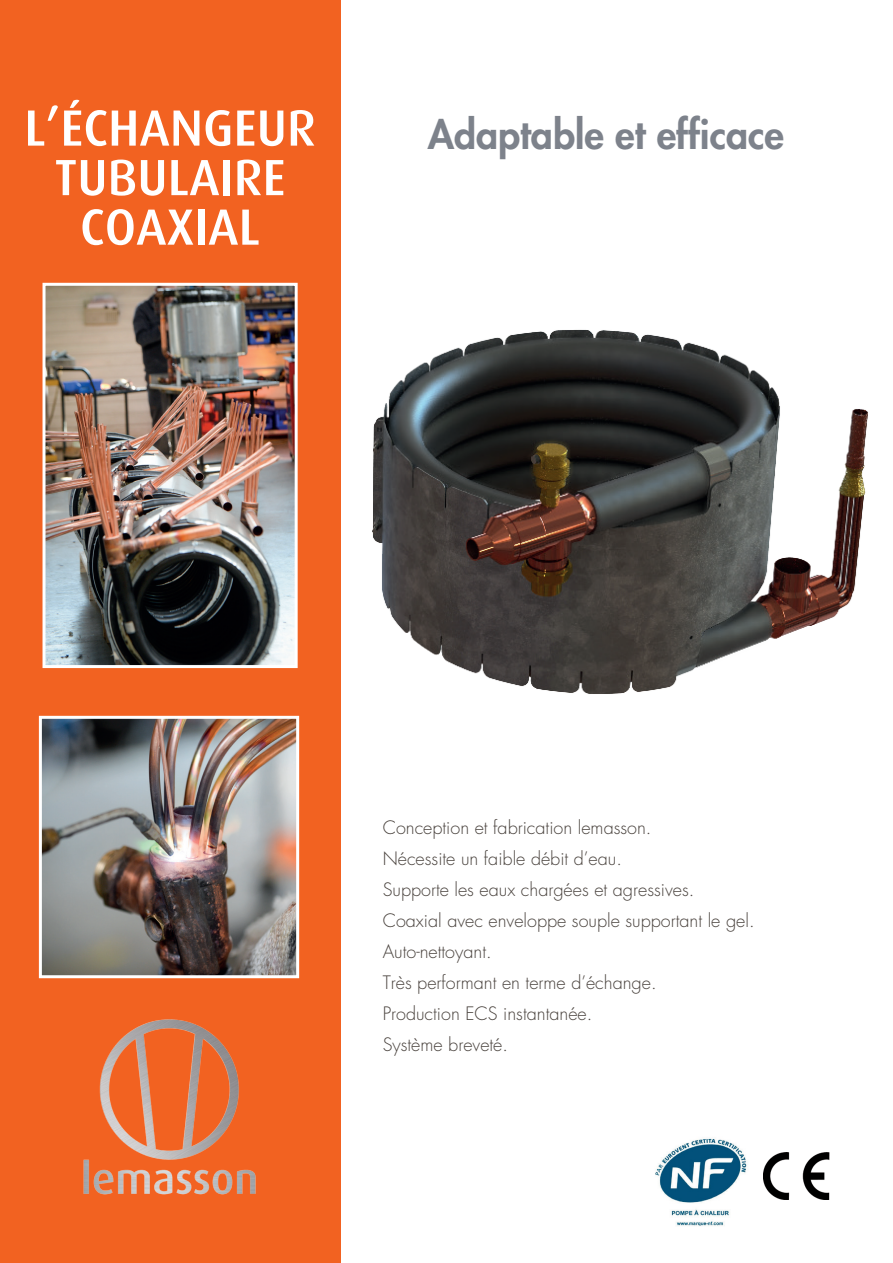
<style>
.page{position:relative;width:893px;height:1263px;background:#fff}
.page>*{position:absolute;margin:0;border:0;box-sizing:border-box;transform-origin:0 0}
.t1{font:500 51px/49.5px "Dax";color:#fff;text-align:center}
.t2{font:800 39px "Futura";color:#7d828b}
.t3{font:300 18px/31px "Futura";color:#49423d}
</style>
<div class="page">
<div style="left:0;top:0;width:340px;height:1263px;background:#f26221"></div>
<img style="left:38px;top:856px;width:262px;height:339px">
<img style="left:47px;top:287px;width:247px;height:377px">
<div style="left:43px;top:283px;width:255px;height:385px;border:3px solid #fff"></div>
<img style="left:763px;top:1153px;width:67px;height:46px">
<img style="left:655px;top:1138px;width:92px;height:88px">
<img style="left:43px;top:720px;width:252px;height:254px">
<div style="left:39px;top:716px;width:260px;height:262px;border:3px solid #fff"></div>
<img style="left:372px;top:329px;width:496px;height:365px">
<h1 class="t1" style="left:24px;top:104px;width:293px">L’ÉCHANGEUR</h1>
<h1 class="t1" style="left:55px;top:153px;width:233px">TUBULAIRE<br>COAXIAL</h1>
<h2 class="t2" style="left:428px;top:109px;width:358px">Adaptable et efficace</h2>
<p class="t3" style="left:383px;top:812px;width:373px">Conception et fabrication lemasson.<br>Nécessite un faible débit d’eau.<br>Supporte les eaux chargées et agressives.<br>Coaxial avec enveloppe souple supportant le gel.<br>Auto-nettoyant.<br>Très performant en terme d’échange.<br>Production ECS instantanée.<br>Système breveté.</p>
</div>
